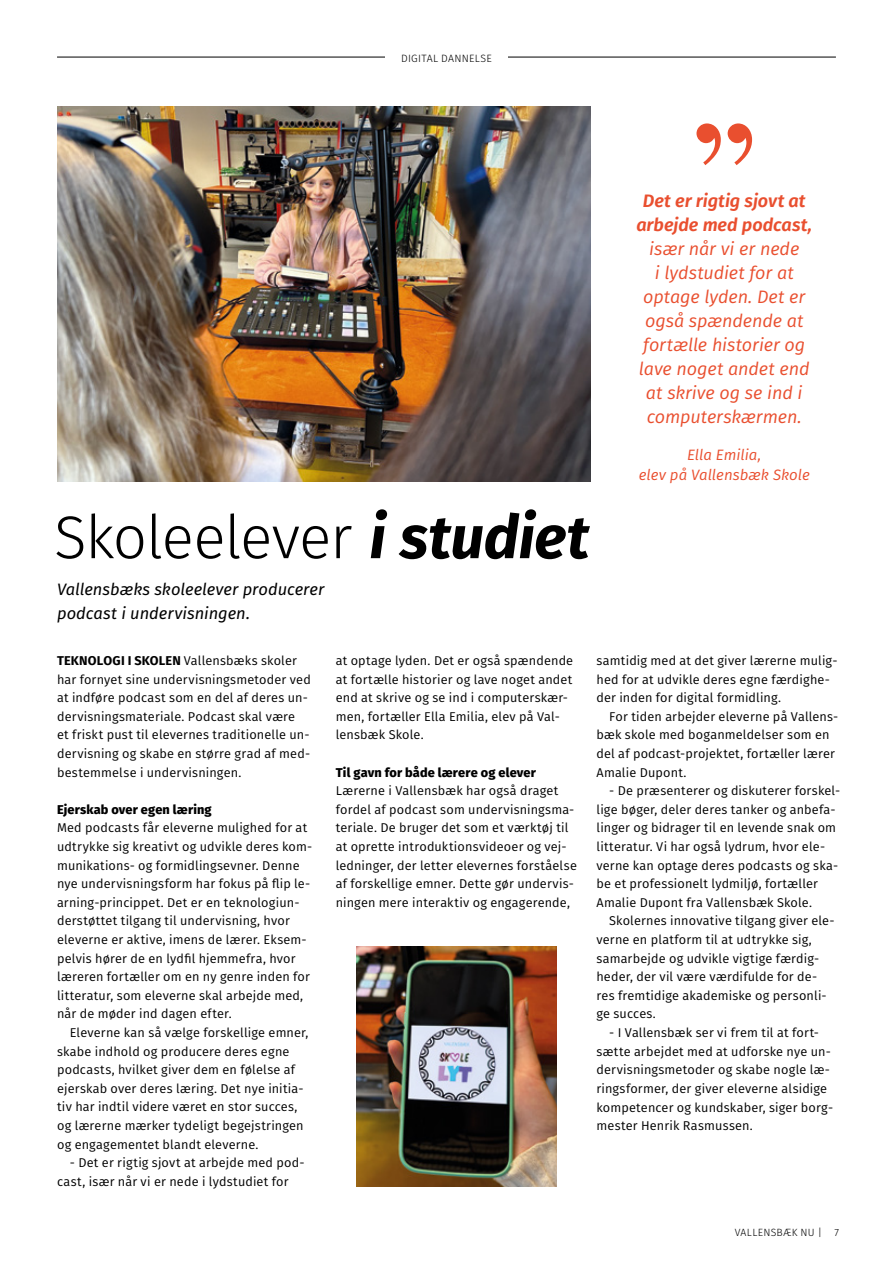
<style>
.page{position:relative;width:893px;height:1263px;background:#fff}
.page>*{position:absolute;margin:0;border:0;box-sizing:border-box;transform-origin:0 0}
.t1{font:500 132px "Bodoni URW";color:#e94f2f}
.t2{font:300 60.3px "Fira Sans";letter-spacing:-.02em;color:#000}
.t3{font:italic 18px/24px "Fira Sans";letter-spacing:-.005em;color:#e94f2f;text-align:center}
.t4{font:italic 600 18px/24px "Fira Sans";color:#e94f2f;text-align:center}
.t5{font:italic 16.5px/24px "Fira Sans";color:#000}
.t6{font:italic 15px/19.5px "Fira Sans";color:#e94f2f;text-align:center}
.t7{font:12.75px/18.6px "Fira Sans";letter-spacing:.01em;color:#000}
.t8{font:800 12.75px "Fira Sans";letter-spacing:.01em;color:#000}
.t9{font:300 10.65px "Fira Sans";letter-spacing:.025em;color:#000}
.t10{font:300 10.5px "Fira Sans";letter-spacing:.025em;color:#000}
.s1{font-weight:700;font-style:italic}
.s2{font-weight:700}
</style>
<div class="page">
<hr style="left:57px;top:57px;width:779px;height:1px;background:#000">
<div style="left:385px;top:39px;width:123px;height:36px;background:#fff"></div>
<img style="left:57px;top:106px;width:533px;height:376px">
<img style="left:357px;top:947px;width:200px;height:240px">
<p class="t9" style="left:401px;top:51px;width:92px">DIGITAL DANNELSE</p>
<h2 class="t2" style="left:54px;top:494px;width:537px">Skoleelever <span class="s1">i studiet</span></h2>
<p class="t5" style="left:57px;top:577px;width:269px">Vallensbæks skoleelever producerer podcast i undervisningen.</p>
<h1 class="t1" style="left:691px;top:92px;width:68px">”</h1>
<h3 class="t4" style="left:636px;top:188px;width:177px">Det er rigtig sjovt at arbejde med podcast,</h3>
<h3 class="t3" style="left:639px;top:236px;width:172px">især når vi er nede<br>i lydstudiet for at optage lyden. Det er også spændende at fortælle historier og lave noget andet end at skrive og se ind i computerskærmen.</h3>
<p class="t6" style="left:639px;top:445px;width:173px">Ella Emilia,<br>elev på Vallensbæk Skole</p>
<p class="t7" style="left:57px;top:651px;width:255px"><span class="s2">TEKNOLOGI I SKOLEN</span> Vallensbæks skoler har fornyet sine undervisningsmetoder ved at indføre podcast som en del af deres un&shy;dervisningsmateriale. Podcast skal være<br>et friskt pust til elevernes traditionelle un&shy;dervisning og skabe en større grad af med&shy;bestemmelse i undervisningen.</p>
<p class="t8" style="left:57px;top:798px;width:156px">Ejerskab over egen læring</p>
<p class="t7" style="left:57px;top:818px;width:257px">Med podcasts får eleverne mulighed for at udtrykke sig kreativt og udvikle deres kom&shy;munikations- og formidlingsevner. Denne nye undervisningsform har fokus på flip le&shy;arning-princippet. Det er en teknologiun&shy;derstøttet tilgang til undervisning, hvor eleverne er aktive, imens de lærer. Eksem&shy;pelvis hører de en lydfil hjemmefra, hvor læreren fortæller om en ny genre inden for litteratur, som eleverne skal arbejde med, når de møder ind dagen efter.</p>
<p class="t7" style="left:57px;top:1023px;width:253px;text-indent:13px">Eleverne kan så vælge forskellige emner, skabe indhold og producere deres egne podcasts, hvilket giver dem en følelse af ejerskab over deres læring. Det nye initia&shy;tiv har indtil videre været en stor succes, og lærerne mærker tydeligt begejstringen og engagementet blandt eleverne.</p>
<p class="t7" style="left:57px;top:1153px;width:249px;text-indent:13px">- Det er rigtig sjovt at arbejde med pod&shy;cast, især når vi er nede i lydstudiet for</p>
<p class="t7" style="left:336px;top:651px;width:239px">at optage lyden. Det er også spændende at fortælle historier og lave noget andet end at skrive og se ind i computerskær&shy;men, fortæller Ella Emilia, elev på Val&shy;lensbæk Skole.</p>
<p class="t8" style="left:336px;top:761px;width:202px">Til gavn for både lærere og elever</p>
<p class="t7" style="left:336px;top:781px;width:243px">Lærerne i Vallensbæk har også draget fordel af podcast som undervisningsma&shy;teriale. De bruger det som et værktøj til at oprette introduktionsvideoer og vej&shy;ledninger, der letter elevernes forståelse af forskellige emner. Dette gør undervis&shy;ningen mere interaktiv og engagerende,</p>
<p class="t7" style="left:596px;top:651px;width:242px">samtidig med at det giver lærerne mulig&shy;hed for at udvikle deres egne færdighe&shy;der inden for digital formidling.</p>
<p class="t7" style="left:596px;top:707px;width:243px;text-indent:13px">For tiden arbejder eleverne på Vallens&shy;bæk skole med boganmeldelser som en del af podcast-projektet, fortæller lærer Amalie Dupont.</p>
<p class="t7" style="left:596px;top:781px;width:245px;text-indent:13px">- De præsenterer og diskuterer forskel&shy;lige bøger, deler deres tanker og anbefa&shy;linger og bidrager til en levende snak om litteratur. Vi har også lydrum, hvor ele&shy;verne kan optage deres podcasts og ska&shy;be et professionelt lydmiljø, fortæller Amalie Dupont fra Vallensbæk Skole.</p>
<p class="t7" style="left:596px;top:911px;width:240px;text-indent:13px">Skolernes innovative tilgang giver ele&shy;verne en platform til at udtrykke sig, samarbejde og udvikle vigtige færdig&shy;heder, der vil være værdifulde for de&shy;res fremtidige akademiske og personli&shy;ge succes.</p>
<p class="t7" style="left:596px;top:1023px;width:238px;text-indent:13px">- I Vallensbæk ser vi frem til at fort&shy;sætte arbejdet med at udforske nye un&shy;dervisningsmetoder og skabe nogle læ&shy;ringsformer, der giver eleverne alsidige kompetencer og kundskaber, siger borg&shy;mester Henrik Rasmussen.</p>
<p class="t10" style="left:735px;top:1225px;width:106px">VALLENSBÆK NU | 7</p>
</div>
